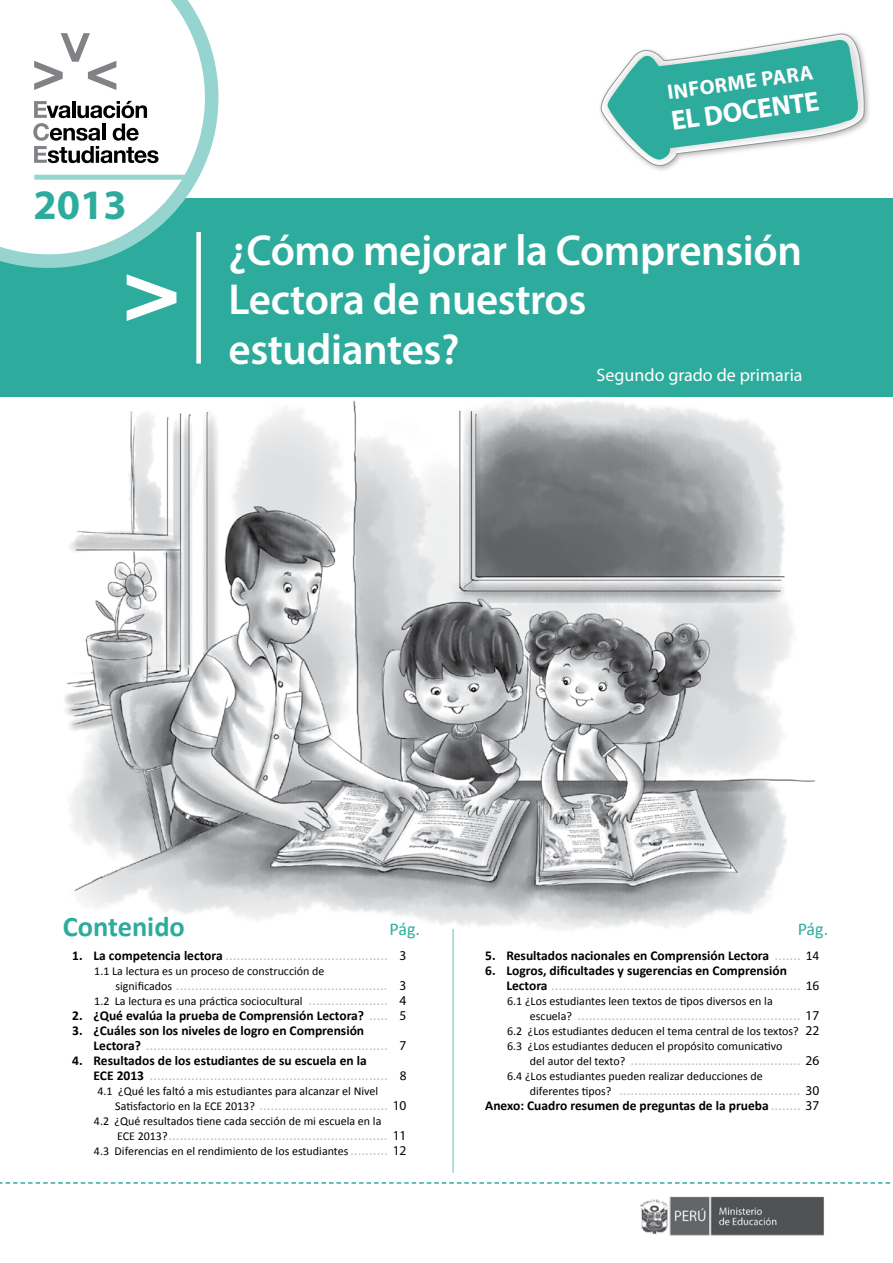
<style>
.page{position:relative;width:893px;height:1263px;background:#fff}
.page>*{position:absolute;margin:0;border:0;box-sizing:border-box;transform-origin:0 0}
.t1{font:600 43.5px/49.5px "Myriad Pro";letter-spacing:-.01em;color:#fff}
.t2{font:700 42.15px "Myriad Pro";color:#2dac9e}
.t3{font:700 28.5px "Calibri";color:#2dac9e}
.t4{font:700 27.75px "Myriad Pro";color:#fff}
.t5{font:700 20.85px "Myriad Pro";color:#fff}
.t6{font:18px "Myriad Pro";color:#fff}
.t7{font:18px "Calibri";letter-spacing:-.01em;color:#2dac9e}
.t8{font:15px "Calibri";color:#bcbec0}
.t9{font:700 13.5px "Calibri";color:#000}
.t10{font:12px/15px "Calibri";color:#000}
.s1{font-weight:700;font-size:13.5px;color:#000}
.s2{font-family:"Myriad Pro";font-size:13.5px;color:#000}
.s3{font-size:12px;color:#000}
.s4{font-size:15px;color:#bcbec0}
.s5{font-family:"Myriad Pro";font-size:13.5px}
.s6{font-weight:400;font-size:15px;color:#bcbec0}
.s7{font-family:"Myriad Pro";font-weight:400}
.s8{font-size:13.5px;color:#000}
.s9{font-weight:400}
</style>
<div class="page">
<img style="left:64px;top:400px;width:751px;height:530px">
<div style="left:0;top:199px;width:893px;height:198px;background:#2dac9e"></div>
<svg style="left:0;top:0;width:218px;height:268px"></svg>
<div style="left:598px;top:30px;width:274px;height:143px;background:#000;opacity:.3"></div>
<svg style="left:600px;top:30px;width:265px;height:138px"></svg>
<div style="left:196px;top:232px;width:5px;height:132px;background:#fff"></div>
<svg style="left:33px;top:101px;width:126px;height:62px"></svg>
<svg style="left:34px;top:33px;width:82px;height:57px"></svg>
<div style="left:34px;top:175px;width:155px;height:5px;background:#96d5cf"></div>
<svg style="left:127px;top:274px;width:49px;height:47px"></svg>
<img style="left:640px;top:1196px;width:184px;height:40px">
<svg style="left:0;top:1182px;width:891px;height:2px"></svg>
<hr style="left:452px;top:929px;width:2px;height:244px;background:#96d5cf">
<h2 class="t2" style="left:33px;top:178px;width:95px">2013</h2>
<h3 class="t5" style="left:666px;top:79px;width:148px;rotate:-8deg">INFORME PARA</h3>
<h3 class="t4" style="left:669px;top:103px;width:150px;rotate:-8deg">EL DOCENTE</h3>
<h1 class="t1" style="left:229px;top:224px;width:575px">¿Cómo mejorar la Comprensión<br>Lectora de nuestros estudiantes?</h1>
<p class="t6" style="left:597px;top:364px;width:208px">Segundo grado de primaria</p>
<h3 class="t3" style="left:63px;top:908px;width:124px">Contenido</h3>
<p class="t8" style="left:72px;top:946px;width:336px"><span class="s1">1. La competencia lectora</span> ........................................... <span class="s2">3</span></p>
<p class="t10" style="left:94px;top:963px;width:232px">1.1 La lectura es un proceso de construcción de</p>
<p class="t8" style="left:116px;top:976px;width:292px"><span class="s3">significados</span> ........................................................ <span class="s2">3</span></p>
<p class="t10" style="left:94px;top:993px;width:314px">1.2 La lectura es una práctica sociocultural <span class="s4">.....................</span> <span class="s5">4</span></p>
<p class="t9" style="left:72px;top:1007px;width:336px">2. ¿Qué evalúa la prueba de Comprensión Lectora? <span class="s6">.....</span> <span class="s7">5</span></p>
<p class="t9" style="left:72px;top:1022px;width:293px">3. ¿Cuáles son los niveles de logro en Comprensión</p>
<p class="t8" style="left:94px;top:1036px;width:314px"><span class="s1">Lectora?</span> ................................................................ <span class="s2">7</span></p>
<p class="t9" style="left:72px;top:1052px;width:296px">4. Resultados de los estudiantes de su escuela en la</p>
<p class="t8" style="left:94px;top:1066px;width:314px"><span class="s1">ECE 2013</span> ............................................................... <span class="s8">8</span></p>
<p class="t10" style="left:97px;top:1083px;width:282px">4.1 ¿Qué les faltó a mis estudiantes para alcanzar el Nivel</p>
<p class="t8" style="left:115px;top:1096px;width:293px"><span class="s3">Satisfactorio en la ECE 2013?</span> .................................. <span class="s2">10</span></p>
<p class="t10" style="left:94px;top:1113px;width:289px">4.2 ¿Qué resultados tiene cada sección de mi escuela en la</p>
<p class="t8" style="left:117px;top:1126px;width:291px"><span class="s3">ECE 2013?</span>.......................................................... <span class="s2">11</span></p>
<p class="t10" style="left:94px;top:1143px;width:314px">4.3 Diferencias en el rendimiento de los estudiantes<span class="s4">..........</span> <span class="s5">12</span></p>
<p class="t7" style="left:389px;top:918px;width:32px">Pág.</p>
<p class="t7" style="left:798px;top:918px;width:32px">Pág.</p>
<p class="t9" style="left:485px;top:947px;width:336px">5. Resultados nacionales en Comprensión Lectora <span class="s6">.......</span> <span class="s9">14</span></p>
<p class="t9" style="left:485px;top:962px;width:303px">6. Logros, dificultades y sugerencias en Comprensión</p>
<p class="t8" style="left:506px;top:976px;width:314px"><span class="s1">Lectora</span> .................................................................. <span class="s8">16</span></p>
<p class="t10" style="left:507px;top:993px;width:267px">6.1 ¿Los estudiantes leen textos de tipos diversos en la</p>
<p class="t8" style="left:530px;top:1006px;width:291px"><span class="s3">escuela?</span> ........................................................... <span class="s2">17</span></p>
<p class="t10" style="left:507px;top:1023px;width:314px">6.2 ¿Los estudiantes deducen el tema central de los textos? <span class="s5">22<br></span>6.3 ¿Los estudiantes deducen el propósito comunicativo</p>
<p class="t8" style="left:530px;top:1051px;width:291px"><span class="s3">del autor del texto?</span> ............................................. <span class="s2">26</span></p>
<p class="t10" style="left:507px;top:1068px;width:257px">6.4 ¿Los estudiantes pueden realizar deducciones de</p>
<p class="t8" style="left:530px;top:1081px;width:291px"><span class="s3">diferentes tipos?</span> ................................................ <span class="s2">30</span></p>
<p class="t9" style="left:485px;top:1097px;width:336px">Anexo: Cuadro resumen de preguntas de la prueba <span class="s6">........</span> <span class="s7">37</span></p>
</div>
